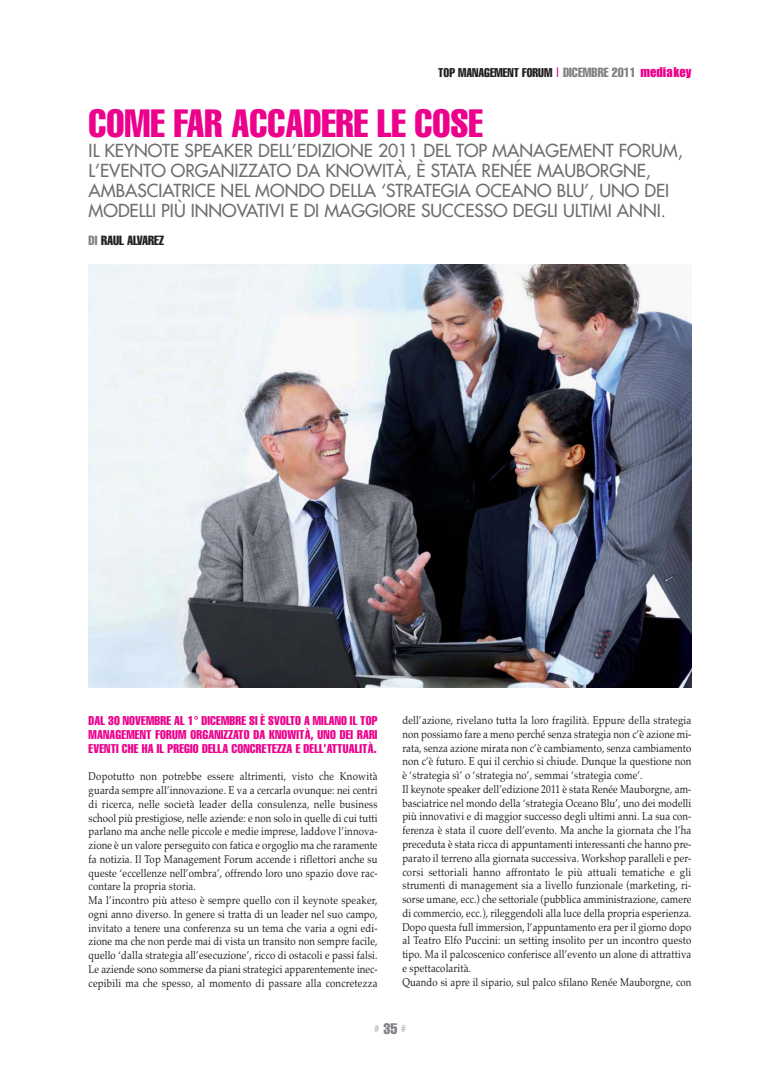
<style>
.page{position:relative;width:780px;height:1088px;background:#fff}
.page>*{position:absolute;margin:0;border:0;box-sizing:border-box;transform-origin:0 0}
.t1{font:extra-condensed 38.75px "Helvetica";color:#ec008c}
.t2{font:17.5px/20px "Futura";color:#6d6e70}
.t3{font:extra-condensed 13.12px "Helvetica";color:#231f20}
.t4{font:extra-condensed 12.5px/13.8px "Helvetica";letter-spacing:.015em;color:#ec008c;text-align:justify}
.t5{font:extra-condensed 12.5px "Helvetica";color:#231f20}
.t6{font:11.25px/13.8px "Palatino";letter-spacing:.015em;color:#231f20;scale:.85 1}
.t7{font:extra-condensed 10px "Helvetica";color:#bbbdc0}
.s1{font-stretch:normal;font-size:13.12px;color:#ec008c}
.s2{font-size:13.12px;color:#808285}
.s3{font-family:"Impact";font-stretch:normal;color:#ec008c}
.s4{color:#808285}
.s5{font-size:15px;color:#808285}
</style>
<div class="page">
<img style="left:89px;top:265px;width:602px;height:422px">
<p class="t5" style="left:438px;top:69px;width:254px">TOP MANAGEMENT FORUM <span class="s1">|</span> <span class="s2">DICEMBRE 2011</span> <span class="s3">mediakey</span></p>
<h1 class="t1" style="left:89px;top:110px;width:396px">COME FAR ACCADERE LE COSE</h1>
<p class="t2" style="left:89px;top:142px;width:595px">IL KEYNOTE SPEAKER DELL’EDIZIONE 2011 DEL TOP MANAGEMENT FORUM, L’EVENTO ORGANIZZATO DA KNOWITÀ, È STATA RENÉE MAUBORGNE, AMBASCIATRICE NEL MONDO DELLA ‘STRATEGIA OCEANO BLU’, UNO DEI MODELLI PIÙ INNOVATIVI E DI MAGGIORE SUCCESSO DEGLI ULTIMI ANNI.</p>
<p class="t3" style="left:89px;top:235px;width:77px"><span class="s4">DI</span> RAUL ALVAREZ</p>
<p class="t4" style="left:89px;top:715px;width:290px">DAL 30 NOVEMBRE AL 1° DICEMBRE SI È SVOLTO A MILANO IL TOP MANAGEMENT FORUM ORGANIZZATO DA KNOWITÀ, UNO DEI RARI EVENTI CHE HA IL PREGIO DELLA CONCRETEZZA E DELL’ATTUALITÀ.</p>
<p class="t6" style="left:89px;top:771px;width:341px">Dopotutto non potrebbe essere altrimenti, visto che Knowità guarda sempre all’innovazione. E va a cercarla ovunque: nei centri di ricerca, nelle società leader della consulenza, nelle business school più prestigiose, nelle aziende: e non solo in quelle di cui tutti parlano ma anche nelle piccole e medie imprese, laddove l’innova&shy;zione è un valore perseguito con fatica e orgoglio ma che raramente fa notizia. Il Top Management Forum accende i riflettori anche su queste ‘eccellenze nell’ombra’, offrendo loro uno spazio dove rac&shy;contare la propria storia.<br>Ma l’incontro più atteso è sempre quello con il keynote speaker, ogni anno diverso. In genere si tratta di un leader nel suo campo, invitato a tenere una conferenza su un tema che varia a ogni edi&shy;zione ma che non perde mai di vista un transito non sempre facile, quello ‘dalla strategia all’esecuzione’, ricco di ostacoli e passi falsi.<br>Le aziende sono sommerse da piani strategici apparentemente inec&shy;cepibili ma che spesso, al momento di passare alla concretezza</p>
<p class="t6" style="left:402px;top:715px;width:341px">dell’azione, rivelano tutta la loro fragilità. Eppure della strategia non possiamo fare a meno perché senza strategia non c’è azione mi&shy;rata, senza azione mirata non c’è cambiamento, senza cambiamento non c’è futuro. E qui il cerchio si chiude. Dunque la questione non è ‘strategia sì’ o ‘strategia no’, semmai ‘strategia come’.<br>Il keynote speaker dell’edizione 2011 è stata Renée Mauborgne, am&shy;basciatrice nel mondo della ‘strategia Oceano Blu’, uno dei modelli più innovativi e di maggior successo degli ultimi anni. La sua con&shy;ferenza è stata il cuore dell’evento. Ma anche la giornata che l’ha preceduta è stata ricca di appuntamenti interessanti che hanno pre&shy;parato il terreno alla giornata successiva. Workshop paralleli e per&shy;corsi settoriali hanno affrontato le più attuali tematiche e gli strumenti di management sia a livello funzionale (marketing, ri&shy;sorse umane, ecc.) che settoriale (pubblica amministrazione, camere di commercio, ecc.), rileggendoli alla luce della propria esperienza.<br>Dopo questa full immersion, l’appuntamento era per il giorno dopo al Teatro Elfo Puccini: un setting insolito per un incontro questo tipo. Ma il palcoscenico conferisce all’evento un alone di attrattiva e spettacolarità.<br>Quando si apre il sipario, sul palco sfilano Renée Mauborgne, con</p>
<p class="t7" style="left:374px;top:1025px;width:33px"># <span class="s5">35</span> #</p>
</div>
